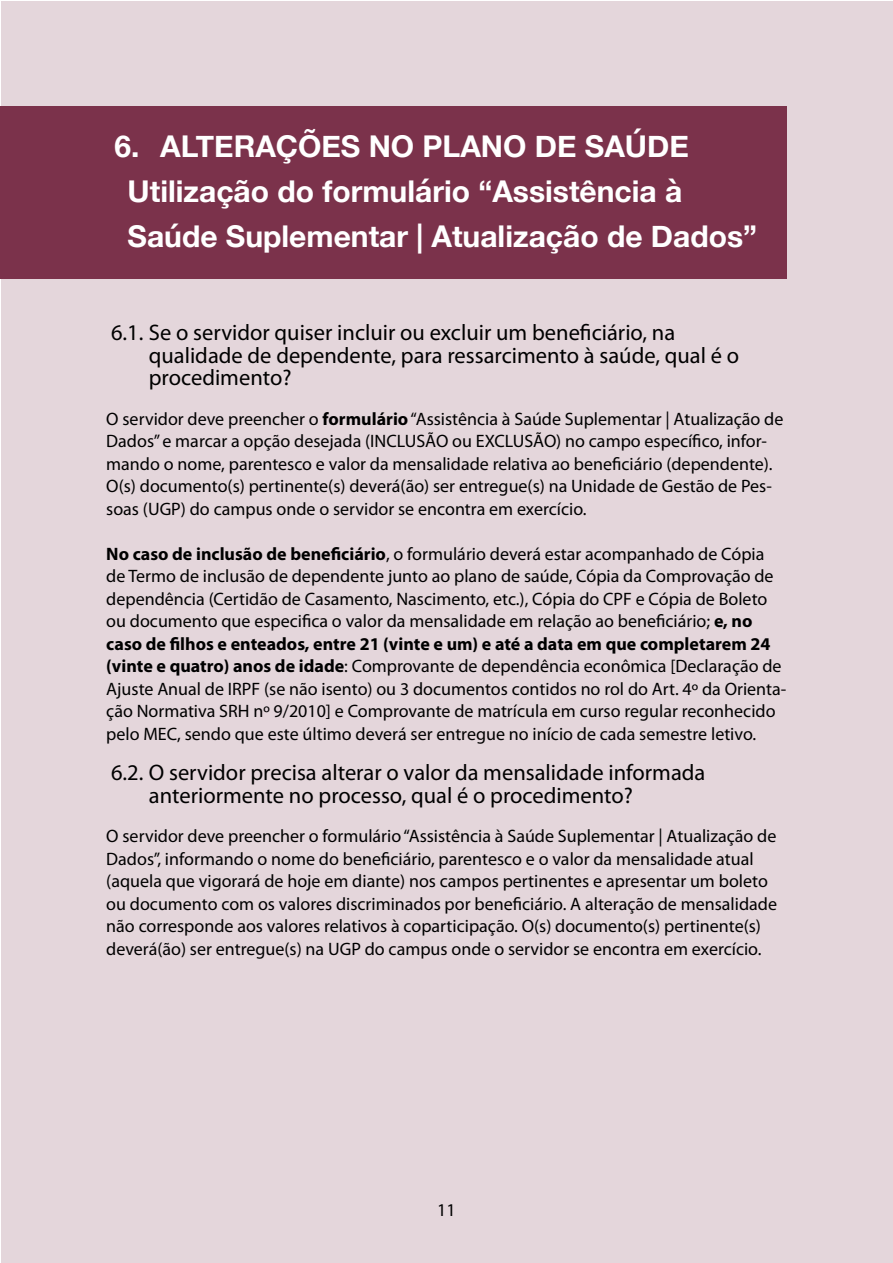
<style>
.page{position:relative;width:893px;height:1263px;background:#fff}
.page>*{position:absolute;margin:0;border:0;box-sizing:border-box;transform-origin:0 0}
.t1{font:700 30px/45px "Helvetica Neue";color:#fff}
.t2{font:22.5px/22.5px "Myriad Pro";color:#000}
.t3{font:18px/22.5px "Myriad Pro";color:#000}
.s1{font-weight:700}
</style>
<div class="page">
<div style="left:2px;top:2px;width:891px;height:1261px;background:#e4d6db"></div>
<div style="left:0;top:106px;width:787px;height:173px;background:#7b324b"></div>
<h1 class="t1" style="left:128px;top:124px;width:631px;text-indent:-13px">6. ALTERAÇÕES NO PLANO DE SAÚDE<br>Utilização do formulário “Assistência à<br>Saúde Suplementar | Atualização de Dados”</h1>
<p class="t2" style="left:149px;top:321px;width:592px;text-indent:-38px">6.1. Se o servidor quiser incluir ou excluir um beneficiário, na qualidade de dependente, para ressarcimento à saúde, qual é o procedimento?</p>
<p class="t3" style="left:106px;top:407px;width:679px">O servidor deve preencher o <span class="s1">formulário</span> “Assistência à Saúde Suplementar | Atualização de Dados” e marcar a opção desejada (INCLUSÃO ou EXCLUSÃO) no campo específico, infor&shy;mando o nome, parentesco e valor da mensalidade relativa ao beneficiário (dependente).<br>O(s) documento(s) pertinente(s) deverá(ão) ser entregue(s) na Unidade de Gestão de Pes&shy;soas (UGP) do campus onde o servidor se encontra em exercício.</p>
<p class="t3" style="left:106px;top:542px;width:681px"><span class="s1">No caso de inclusão de beneficiário</span>, o formulário deverá estar acompanhado de Cópia de Termo de inclusão de dependente junto ao plano de saúde, Cópia da Comprovação de dependência (Certidão de Casamento, Nascimento, etc.), Cópia do CPF e Cópia de Boleto ou documento que especifica o valor da mensalidade em relação ao beneficiário; <span class="s1">e, no caso de filhos e enteados, entre 21 (vinte e um) e até a data em que completarem 24 (vinte e quatro) anos de idade</span>: Comprovante de dependência econômica [Declaração de Ajuste Anual de IRPF (se não isento) ou 3 documentos contidos no rol do Art. 4º da Orienta&shy;ção Normativa SRH nº 9/2010] e Comprovante de matrícula em curso regular reconhecido pelo MEC, sendo que este último deverá ser entregue no início de cada semestre letivo.</p>
<p class="t2" style="left:149px;top:761px;width:558px;text-indent:-38px">6.2. O servidor precisa alterar o valor da mensalidade informada anteriormente no processo, qual é o procedimento?</p>
<p class="t3" style="left:106px;top:825px;width:672px">O servidor deve preencher o formulário “Assistência à Saúde Suplementar | Atualização de Dados”, informando o nome do beneficiário, parentesco e o valor da mensalidade atual (aquela que vigorará de hoje em diante) nos campos pertinentes e apresentar um boleto ou documento com os valores discriminados por beneficiário. A alteração de mensalidade não corresponde aos valores relativos à coparticipação. O(s) documento(s) pertinente(s) deverá(ão) ser entregue(s) na UGP do campus onde o servidor se encontra em exercício.</p>
<p class="t3" style="left:437px;top:1198px;width:20px">11</p>
</div>
